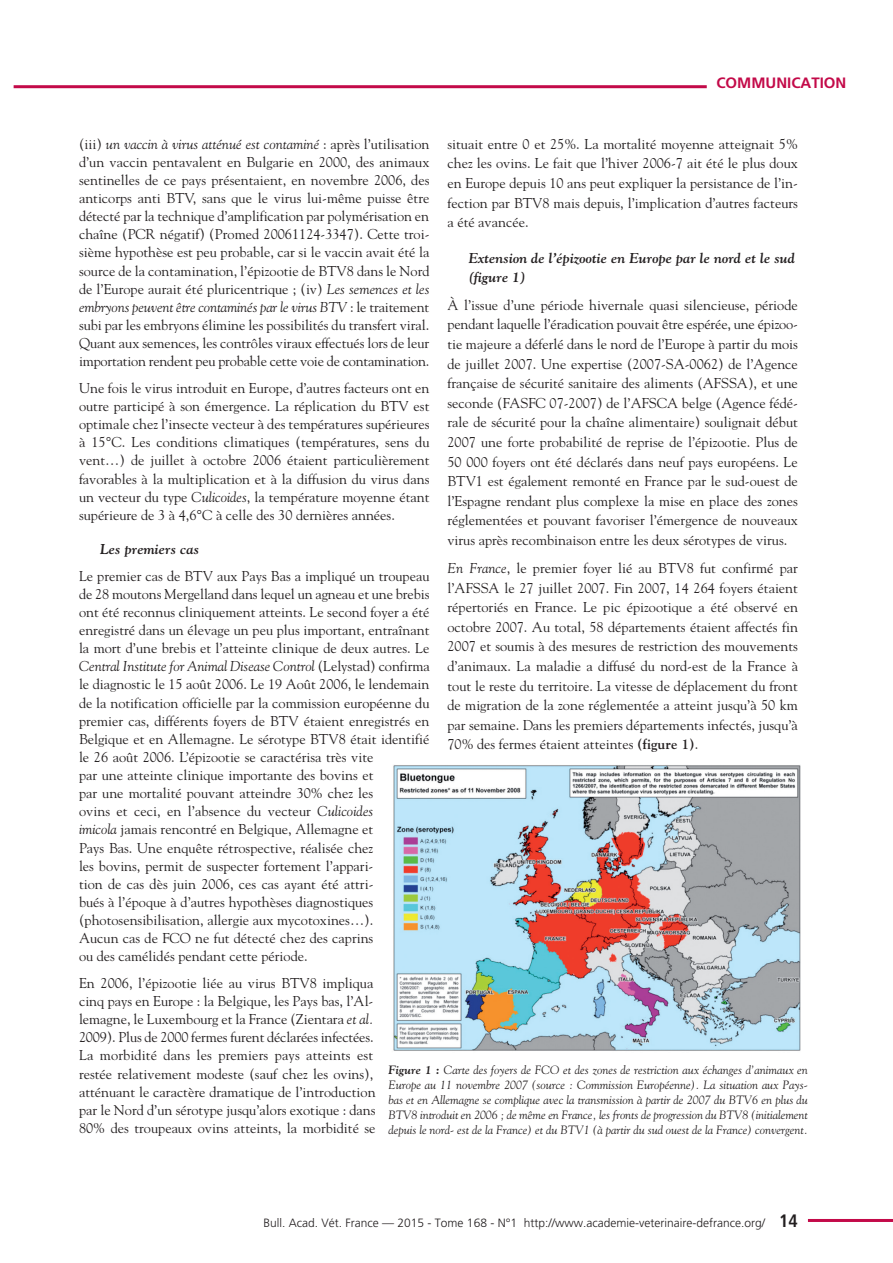
<style>
.page{position:relative;width:893px;height:1263px;background:#fff}
.page>*{position:absolute;margin:0;border:0;box-sizing:border-box;transform-origin:0 0}
.t1{font:700 15px "Frutiger";color:#c30a49}
.t2{font:14.25px/18.1px "Goudy";color:#231f20;text-align:justify}
.t3{font:italic 700 14.25px/18.8px "Goudy";color:#231f20}
.t4{font:italic 12px/15px "Goudy";color:#231f20;text-align:justify}
.t5{font:300 12px "Frutiger";color:#231f20}
.s1{font-style:italic}
.s2{font-weight:700}
.s3{font-weight:700;font-stretch:condensed;font-size:18px}
</style>
<div class="page">
<hr style="left:808px;top:1219px;width:85px;height:3px;background:#c30a49">
<hr style="left:14px;top:85px;width:693px;height:3px;background:#c30a49">
<img style="left:393px;top:765px;width:408px;height:286px">
<p class="t1" style="left:716px;top:74px;width:131px">COMMUNICATION</p>
<p class="t2" style="left:79px;top:134px;width:352px">(iii) <span class="s1">un vaccin à virus atténué est contaminé</span> : après l’utilisation d’un vaccin pentavalent en Bulgarie en 2000, des animaux sentinelles de ce pays présentaient, en novembre 2006, des anticorps anti BTV, sans que le virus lui-même puisse être détecté par la technique d’amplification par polymérisation en chaîne (PCR négatif) (Promed 20061124-3347). Cette troi&shy;sième hypothèse est peu probable, car si le vaccin avait été la source de la contamination, l’épizootie de BTV8 dans le Nord de l’Europe aurait été pluricentrique ; (iv) <span class="s1">Les semences et les embryons peuvent être contaminés par le virus BTV</span> : le traitement subi par les embryons élimine les possibilités du transfert viral.<br>Quant aux semences, les contrôles viraux effectués lors de leur importation rendent peu probable cette voie de contamination.</p>
<p class="t2" style="left:79px;top:378px;width:352px">Une fois le virus introduit en Europe, d’autres facteurs ont en outre participé à son émergence. La réplication du BTV est optimale chez l’insecte vecteur à des températures supérieures à 15°C. Les conditions climatiques (températures, sens du vent…) de juillet à octobre 2006 étaient particulièrement favorables à la multiplication et à la diffusion du virus dans un vecteur du type <span class="s1">Culicoides</span>, la température moyenne étant supérieure de 3 à 4,6°C à celle des 30 dernières années.</p>
<p class="t3" style="left:100px;top:539px;width:100px">Les premiers cas</p>
<p class="t2" style="left:79px;top:566px;width:352px;text-align:left">Le premier cas de BTV aux Pays Bas a impliqué un troupeau de 28 moutons Mergelland dans lequel un agneau et une brebis ont été reconnus cliniquement atteints. Le second foyer a été enregistré dans un élevage un peu plus important, entraînant la mort d’une brebis et l’atteinte clinique de deux autres. Le <span class="s1">Central Institute for Animal Disease Control</span> (Lelystad) confirma le diagnostic le 15 août 2006. Le 19 Août 2006, le lendemain de la notification officielle par la commission européenne du premier cas, différents foyers de BTV étaient enregistrés en Belgique et en Allemagne. Le sérotype BTV8 était identifié le 26 août 2006. L’épizootie se caractérisa très vite<br>par une atteinte clinique importante des bovins et<br>par une mortalité pouvant atteindre 30% chez les<br>ovins et ceci, en l’absence du vecteur <span class="s1">Culicoides<br>imicola</span> jamais rencontré en Belgique, Allemagne et<br>Pays Bas. Une enquête rétrospective, réalisée chez<br>les bovins, permit de suspecter fortement l’appari-<br>tion de cas dès juin 2006, ces cas ayant été attri-<br>bués à l’époque à d’autres hypothèses diagnostiques (photosensibilisation, allergie aux mycotoxines…).<br>Aucun cas de FCO ne fut détecté chez des caprins<br>ou des camélidés pendant cette période.</p>
<p class="t2" style="left:79px;top:973px;width:298px;text-align:left">En 2006, l’épizootie liée au virus BTV8 impliqua cinq pays en Europe : la Belgique, les Pays bas, l’Al&shy;lemagne, le Luxembourg et la France (Zientara <span class="s1">et al.<br></span>2009). Plus de 2000 fermes furent déclarées infectées.<br>La morbidité dans les premiers pays atteints est restée relativement modeste (sauf chez les ovins), atténuant le caractère dramatique de l’introduction par le Nord d’un sérotype jusqu’alors exotique : dans 80% des troupeaux ovins atteints, la morbidité se</p>
<p class="t2" style="left:447px;top:134px;width:352px;line-height:19.6px">situait entre 0 et 25%. La mortalité moyenne atteignait 5% chez les ovins. Le fait que l’hiver 2006-7 ait été le plus doux en Europe depuis 10 ans peut expliquer la persistance de l’in&shy;fection par BTV8 mais depuis, l’implication d’autres facteurs a été avancée.</p>
<p class="t3" style="left:469px;top:248px;width:328px">Extension de l’épizootie en Europe par le nord et le sud (figure 1)</p>
<p class="t2" style="left:447px;top:294px;width:352px;line-height:19.6px">À l’issue d’une période hivernale quasi silencieuse, période pendant laquelle l’éradication pouvait être espérée, une épizoo&shy;tie majeure a déferlé dans le nord de l’Europe à partir du mois de juillet 2007. Une expertise (2007-SA-0062) de l’Agence française de sécurité sanitaire des aliments (AFSSA), et une seconde (FASFC 07-2007) de l’AFSCA belge (Agence fédé&shy;rale de sécurité pour la chaîne alimentaire) soulignait début 2007 une forte probabilité de reprise de l’épizootie. Plus de 50 000 foyers ont été déclarés dans neuf pays européens. Le BTV1 est également remonté en France par le sud-ouest de l’Espagne rendant plus complexe la mise en place des zones réglementées et pouvant favoriser l’émergence de nouveaux virus après recombinaison entre les deux sérotypes de virus.</p>
<p class="t2" style="left:447px;top:558px;width:352px;line-height:19.6px"><span class="s1">En France</span>, le premier foyer lié au BTV8 fut confirmé par l’AFSSA le 27 juillet 2007. Fin 2007, 14 264 foyers étaient répertoriés en France. Le pic épizootique a été observé en octobre 2007. Au total, 58 départements étaient affectés fin 2007 et soumis à des mesures de restriction des mouvements d’animaux. La maladie a diffusé du nord-est de la France à tout le reste du territoire. La vitesse de déplacement du front de migration de la zone réglementée a atteint jusqu’à 50 km par semaine. Dans les premiers départements infectés, jusqu’à 70% des fermes étaient atteintes <span class="s2">(figure 1)</span>.</p>
<p class="t4" style="left:388px;top:1062px;width:421px"><span class="s2">Figure 1 :</span> Carte des foyers de FCO et des zones de restriction aux échanges d’animaux en Europe au 11 novembre 2007 (source : Commission Européenne). La situation aux Pays&shy;bas et en Allemagne se complique avec la transmission à partir de 2007 du BTV6 en plus du BTV8 introduit en 2006 ; de même en France, les fronts de progression du BTV8 (initialement depuis le nord- est de la France) et du BTV1 (à partir du sud ouest de la France) convergent.</p>
<p class="t5" style="left:264px;top:1216px;width:536px">Bull. Acad. Vét. France — 2015 - Tome 168 - N°1 http://www.academie-veterinaire-defrance.org/ <span class="s3">14</span></p>
</div>
